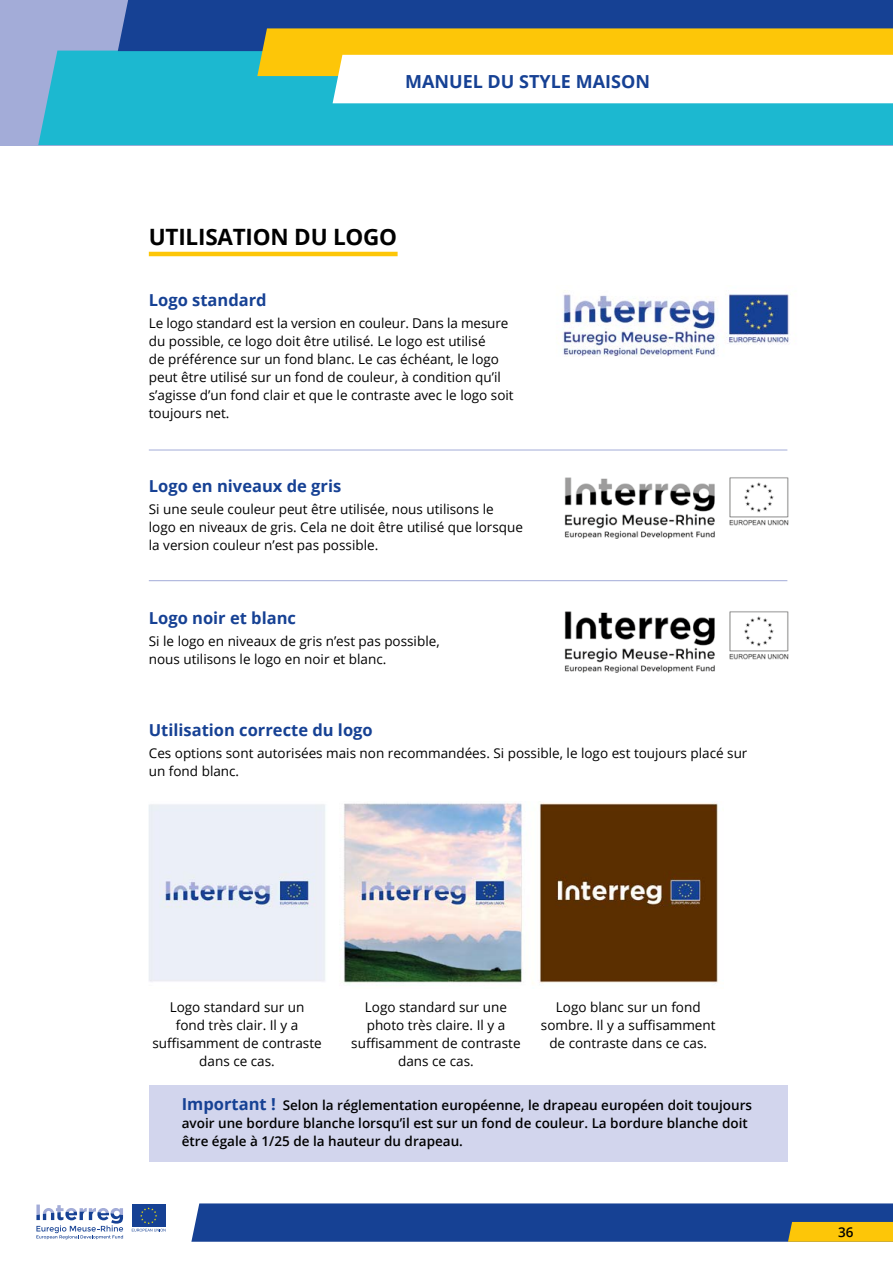
<style>
.page{position:relative;width:893px;height:1263px;background:#fff}
.page>*{position:absolute;margin:0;border:0;box-sizing:border-box;transform-origin:0 0}
.t1{font:700 22.5px "Open Sans";letter-spacing:-.01em;color:#000}
.t2{font:700 18px "Open Sans";color:#164194}
.t3{font:700 16.5px "Open Sans";color:#164194}
.t4{font:13.5px/18px "Open Sans";color:#000}
.t5{font:600 13.5px/18px "Open Sans";color:#000}
.s1{font-weight:700;font-size:16.5px;color:#164194}
</style>
<div class="page">
<svg style="left:191px;top:1203px;width:702px;height:39px;background:#2d4f8c"></svg>
<div style="left:132px;top:1204px;width:34px;height:23px;background:#164194"></div>
<svg style="left:132px;top:1207px;width:34px;height:24px"></svg>
<svg style="left:36px;top:1204px;width:87px;height:35px"></svg>
<div style="left:149px;top:1085px;width:638px;height:77px;background:#d2d5ed"></div>
<hr style="left:149px;top:252px;width:249px;height:4px;background:#fdc608">
<img style="left:564px;top:611px;width:225px;height:62px">
<img style="left:564px;top:477px;width:225px;height:62px">
<img style="left:556px;top:290px;width:233px;height:67px">
<hr style="left:149px;top:450px;width:638px;height:1px;background:#a3acd8">
<hr style="left:149px;top:580px;width:638px;height:1px;background:#a3acd8">
<img style="left:149px;top:803px;width:570px;height:181px">
<div style="left:0;top:0;width:893px;height:145px;background:#a3acd8"></div>
<div style="left:38px;top:51px;width:855px;height:94px;background:#1cb8d0"></div>
<svg style="left:118px;top:0;width:775px;height:103px;background:#9aad9f"></svg>
<h2 class="t2" style="left:405px;top:69px;width:246px">MANUEL DU STYLE MAISON</h2>
<h2 class="t2" style="left:405px;top:69px;width:353px">ALGEMENE STRAT GISCHE RICHTLIJNEN</h2>
<h1 class="t1" style="left:149px;top:221px;width:250px">UTILISATION DU LOGO</h1>
<p class="t3" style="left:149px;top:288px;width:119px">Logo standard</p>
<p class="t4" style="left:149px;top:314px;width:366px">Le logo standard est la version en couleur. Dans la mesure du possible, ce logo doit être utilisé. Le logo est utilisé<br>de préférence sur un fond blanc. Le cas échéant, le logo peut être utilisé sur un fond de couleur, à condition qu’il s’agisse d’un fond clair et que le contraste avec le logo soit toujours net.</p>
<p class="t3" style="left:149px;top:474px;width:194px">Logo en niveaux de gris</p>
<p class="t4" style="left:149px;top:500px;width:376px">Si une seule couleur peut être utilisée, nous utilisons le logo en niveaux de gris. Cela ne doit être utilisé que lorsque la version couleur n’est pas possible.</p>
<p class="t3" style="left:149px;top:606px;width:149px">Logo noir et blanc</p>
<p class="t4" style="left:149px;top:632px;width:292px">Si le logo en niveaux de gris n’est pas possible, nous utilisons le logo en noir et blanc.</p>
<p class="t3" style="left:149px;top:718px;width:225px">Utilisation correcte du logo</p>
<p class="t4" style="left:149px;top:744px;width:600px">Ces options sont autorisées mais non recommandées. Si possible, le logo est toujours placé sur un fond blanc.</p>
<p class="t4" style="left:152px;top:998px;width:171px;text-align:center">Logo standard sur un<br>fond très clair. Il y a suffisamment de contraste dans ce cas.</p>
<p class="t4" style="left:351px;top:998px;width:171px;text-align:center">Logo standard sur une photo très claire. Il y a suffisamment de contraste dans ce cas.</p>
<p class="t4" style="left:541px;top:998px;width:176px;text-align:center">Logo blanc sur un fond sombre. Il y a suffisamment de contraste dans ce cas.</p>
<p class="t5" style="left:182px;top:1096px;width:572px"><span class="s1">Important !</span> Selon la réglementation européenne, le drapeau européen doit toujours avoir une bordure blanche lorsqu’il est sur un fond de couleur. La bordure blanche doit être égale à 1/25 de la hauteur du drapeau.</p>
<p class="t5" style="left:838px;top:1222px;width:17px">36</p>
</div>
